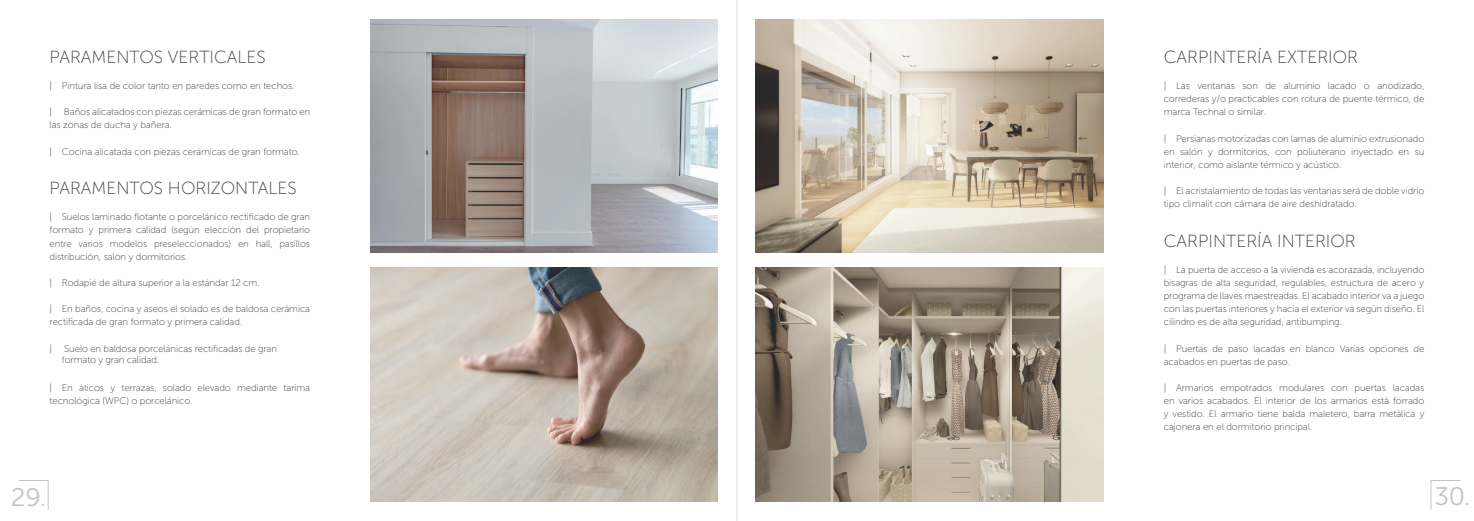
<style>
.page{position:relative;width:1474px;height:521px;background:#fff}
.page>*{position:absolute;margin:0;border:0;box-sizing:border-box;transform-origin:0 0}
.t1{font:25.29px "Museo Sans 300";color:#c6c1c2}
.t2{font:17.5px "Museo Sans 100";color:#3f3d44}
.t3{font:9.62px/13.1px "Museo Sans 100";letter-spacing:-.01em;color:#3f3d44}
</style>
<div class="page">
<img style="left:755px;top:19px;width:348px;height:233px">
<img style="left:370px;top:19px;width:348px;height:233px">
<img style="left:755px;top:268px;width:348px;height:233px">
<img style="left:370px;top:268px;width:348px;height:233px">
<hr style="left:737px;top:0;width:1px;height:521px;background:#eaecee">
<hr style="left:736px;top:0;width:1px;height:521px;background:#eaecee">
<svg style="left:18px;top:480px;width:31px;height:30px"></svg>
<svg style="left:1430px;top:480px;width:31px;height:30px"></svg>
<h2 class="t2" style="left:50px;top:47px;width:218px">PARAMENTOS VERTICALES</h2>
<p class="t3" style="left:50px;top:79px;width:246px">| Pintura lisa de color tanto en paredes como en techos.</p>
<p class="t3" style="left:50px;top:105px;width:262px">| Baños alicatados con piezas cerámicas de gran formato en las zonas de ducha y bañera.</p>
<p class="t3" style="left:50px;top:145px;width:252px">| Cocina alicatada con piezas cerámicas de gran formato.</p>
<h2 class="t2" style="left:50px;top:179px;width:248px">PARAMENTOS HORIZONTALES</h2>
<p class="t3" style="left:50px;top:210px;width:262px;text-align:justify">| Suelos laminado flotante o porcelánico rectificado de gran formato y primera calidad (según elección del propietario entre varios modelos preseleccionados) en hall, pasillos distribución, salón y dormitorios.</p>
<p class="t3" style="left:50px;top:276px;width:211px">| Rodapié de altura superior a la estándar 12 cm.</p>
<p class="t3" style="left:50px;top:302px;width:262px">| En baños, cocina y aseos el solado es de baldosa cerámica rectificada de gran formato y primera calidad.</p>
<p class="t3" style="left:50px;top:342px;width:4px">|</p>
<p class="t3" style="left:62px;top:343px;width:217px;line-height:11.2px">Suelo en baldosa porcelánicas rectificadas de gran formato y gran calidad.</p>
<p class="t3" style="left:50px;top:381px;width:262px">| En áticos y terrazas, solado elevado mediante tarima tecnológica (WPC) o porcelánico.</p>
<h2 class="t2" style="left:1163px;top:47px;width:196px">CARPINTERÍA EXTERIOR</h2>
<p class="t3" style="left:1163px;top:79px;width:262px;text-align:justify">| Las ventanas son de aluminio lacado o anodizado, correderas y/o practicables con rotura de puente térmico, de marca Technal o similar.</p>
<p class="t3" style="left:1163px;top:132px;width:262px;text-align:justify">| Persianas motorizadas con lamas de aluminio extrusionado en salón y dormitorios, con poliuterano inyectado en su interior, como aislante térmico y acústico.</p>
<p class="t3" style="left:1163px;top:184px;width:262px">| El acristalamiento de todas las ventanas será de doble vidrio tipo climalit con cámara de aire deshidratado.</p>
<h2 class="t2" style="left:1163px;top:231px;width:193px">CARPINTERÍA INTERIOR</h2>
<p class="t3" style="left:1163px;top:263px;width:262px;text-align:justify">| La puerta de acceso a la vivienda es acorazada, incluyendo bisagras de alta seguridad, regulables, estructura de acero y programa de llaves maestreadas. El acabado interior va a juego con las puertas interiores y hacia el exterior va según diseño. El cilindro es de alta seguridad, antibumping.</p>
<p class="t3" style="left:1163px;top:342px;width:262px">| Puertas de paso lacadas en blanco Varias opciones de acabados en puertas de paso.</p>
<p class="t3" style="left:1163px;top:381px;width:262px;text-align:justify">| Armarios empotrados modulares con puertas lacadas en varios acabados. El interior de los armarios está forrado y vestido. El armario tiene balda maletero, barra metálica y cajonera en el dormitorio principal.</p>
<h1 class="t1" style="left:11px;top:484px;width:37px">29.</h1>
<h1 class="t1" style="left:1434px;top:482px;width:38px">30.</h1>
</div>
